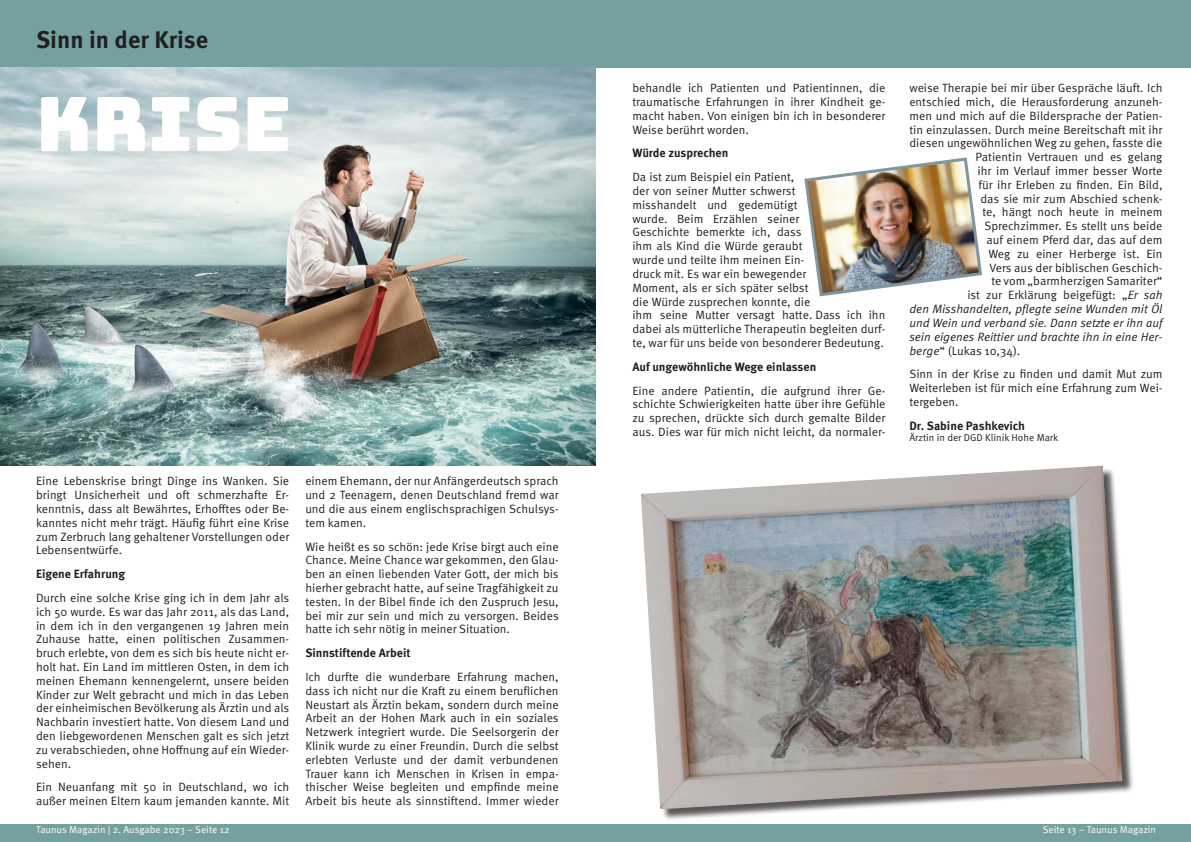
<style>
.page{position:relative;width:1191px;height:842px;background:#fff}
.page>*{position:absolute;margin:0;border:0;box-sizing:border-box;transform-origin:0 0}
.t1{font:75.2px "Bungee";color:#fff}
.t2{font:700 24px "Meta Pro";color:#231f20}
.t3{font:12px/13.8px "Meta Pro";color:#231f20;text-align:justify}
.t4{font:italic 12px "Meta Pro";color:#231f20}
.t5{font:700 12px "Meta Pro";color:#231f20}
.t6{font:10px "Meta Pro";color:#fff}
.t7{font:10px "Meta Pro";color:#231f20}
.s1{font-style:italic}
</style>
<div class="page">
<div style="left:0;top:824px;width:1191px;height:18px;background:#74a1a0"></div>
<div style="left:595px;top:0;width:596px;height:68px;background:#74a1a0"></div>
<div style="left:0;top:0;width:595px;height:68px;background:#74a1a0"></div>
<div style="left:642px;top:467px;width:492px;height:354px;background:#231f20;opacity:.75"></div>
<img style="left:641px;top:466px;width:481px;height:343px">
<img style="left:0;top:68px;width:595px;height:397px">
<img style="left:804px;top:157px;width:178px;height:140px">
<p class="t2" style="left:36px;top:24px;width:174px">Sinn in der Krise</p>
<p class="t1" style="left:36px;top:81px;width:257px">KRISE</p>
<p class="t3" style="left:36px;top:474px;width:255px">Eine Lebenskrise bringt Dinge ins Wanken. Sie bringt Unsicherheit und oft schmerzhafte Er&shy;kenntnis, dass alt Bewährtes, Erhofftes oder Be&shy;kanntes nicht mehr trägt. Häufig führt eine Krise zum Zerbruch lang gehaltener Vorstellungen oder Lebensentwürfe.</p>
<p class="t5" style="left:36px;top:566px;width:91px">Eigene Erfahrung</p>
<p class="t3" style="left:36px;top:591px;width:255px">Durch eine solche Krise ging ich in dem Jahr als ich 50 wurde. Es war das Jahr 2011, als das Land, in dem ich in den vergangenen 19 Jahren mein Zuhause hatte, einen politischen Zusammen&shy;bruch erlebte, von dem es sich bis heute nicht er&shy;holt hat. Ein Land im mittleren Osten, in dem ich meinen Ehemann kennengelernt, unsere beiden Kinder zur Welt gebracht und mich in das Leben der einheimischen Bevölkerung als Ärztin und als Nachbarin investiert hatte. Von diesem Land und den liebgewordenen Menschen galt es sich jetzt zu verabschieden, ohne Hoffnung auf ein Wieder&shy;sehen.</p>
<p class="t3" style="left:36px;top:780px;width:255px">Ein Neuanfang mit 50 in Deutschland, wo ich außer meinen Eltern kaum jemanden kannte. Mit</p>
<p class="t3" style="left:305px;top:474px;width:255px">einem Ehemann, der nur Anfängerdeutsch sprach und 2 Teenagern, denen Deutschland fremd war und die aus einem englischsprachigen Schulsys&shy;tem kamen.</p>
<p class="t3" style="left:305px;top:540px;width:255px">Wie heißt es so schön: jede Krise birgt auch eine Chance. Meine Chance war gekommen, den Glau&shy;ben an einen liebenden Vater Gott, der mich bis hierher gebracht hatte, auf seine Tragfähigkeit zu testen. In der Bibel finde ich den Zuspruch Jesu, bei mir zur sein und mich zu versorgen. Beides hatte ich sehr nötig in meiner Situation.</p>
<p class="t5" style="left:305px;top:645px;width:107px">Sinnstiftende Arbeit</p>
<p class="t3" style="left:305px;top:670px;width:255px">Ich durfte die wunderbare Erfahrung machen, dass ich nicht nur die Kraft zu einem beruflichen Neustart als Ärztin bekam, sondern durch meine Arbeit an der Hohen Mark auch in ein soziales Netzwerk integriert wurde. Die Seelsorgerin der Klinik wurde zu einer Freundin. Durch die selbst erlebten Verluste und der damit verbundenen Trauer kann ich Menschen in Krisen in empa&shy;thischer Weise begleiten und empfinde meine Arbeit bis heute als sinnstiftend. Immer wieder</p>
<p class="t3" style="left:632px;top:81px;width:254px">behandle ich Patienten und Patientinnen, die traumatische Erfahrungen in ihrer Kindheit ge&shy;macht haben. Von einigen bin ich in besonderer Weise berührt worden.</p>
<p class="t5" style="left:632px;top:146px;width:98px">Würde zusprechen</p>
<p class="t3" style="left:632px;top:170px;width:255px;text-align:left">Da ist zum Beispiel ein Patient,<br>der von seiner Mutter schwerst<br>misshandelt und gedemütigt<br>wurde. Beim Erzählen seiner<br>Geschichte bemerkte ich, dass<br>ihm als Kind die Würde geraubt<br>wurde und teilte ihm meinen Ein-<br>druck mit. Es war ein bewegender<br>Moment, als er sich später selbst<br>die Würde zusprechen konnte, die<br>ihm seine Mutter versagt hatte. Dass ich ihn dabei als mütterliche Therapeutin begleiten durf&shy;te, war für uns beide von besonderer Bedeutung.</p>
<p class="t5" style="left:632px;top:359px;width:185px">Auf ungewöhnliche Wege einlassen</p>
<p class="t3" style="left:632px;top:384px;width:254px">Eine andere Patientin, die aufgrund ihrer Ge&shy;schichte Schwierigkeiten hatte über ihre Gefühle zu sprechen, drückte sich durch gemalte Bilder aus. Dies war für mich nicht leicht, da normaler-</p>
<p class="t3" style="left:909px;top:81px;width:254px">weise Therapie bei mir über Gespräche läuft. Ich</p>
<p class="t3" style="left:909px;top:95px;width:255px">entschied mich, die Herausforderung anzuneh-</p>
<p class="t3" style="left:909px;top:109px;width:254px">men und mich auf die Bildersprache der Patien-</p>
<p class="t3" style="left:909px;top:123px;width:255px">tin einzulassen. Durch meine Bereitschaft mit ihr</p>
<p class="t3" style="left:909px;top:137px;width:254px">diesen ungewöhnlichen Weg zu gehen, fasste die</p>
<p class="t3" style="left:975px;top:150px;width:188px">Patientin Vertrauen und es gelang</p>
<p class="t3" style="left:977px;top:164px;width:187px">ihr im Verlauf immer besser Worte</p>
<p class="t3" style="left:978px;top:178px;width:186px">für ihr Erleben zu finden. Ein Bild,</p>
<p class="t3" style="left:980px;top:192px;width:184px">das sie mir zum Abschied schenk-</p>
<p class="t3" style="left:982px;top:206px;width:181px">te, hängt noch heute in meinem</p>
<p class="t3" style="left:984px;top:219px;width:180px">Sprechzimmer. Es stellt uns beide</p>
<p class="t3" style="left:986px;top:233px;width:178px">auf einem Pferd dar, das auf dem</p>
<p class="t3" style="left:988px;top:247px;width:176px">Weg zu einer Herberge ist. Ein</p>
<p class="t3" style="left:989px;top:261px;width:175px">Vers aus der biblischen Geschich-</p>
<p class="t3" style="left:991px;top:275px;width:172px">te vom „barmherzigen Samariter“</p>
<p class="t3" style="left:967px;top:288px;width:196px">ist zur Erklärung beigefügt: „<span class="s1">Er sah</span></p>
<p class="t4" style="left:909px;top:302px;width:255px">den Misshandelten, pflegte seine Wunden mit Öl</p>
<p class="t4" style="left:909px;top:316px;width:254px">und Wein und verband sie. Dann setzte er ihn auf</p>
<p class="t4" style="left:909px;top:329px;width:254px">sein eigenes Reittier und brachte ihn in eine Her-</p>
<p class="t3" style="left:909px;top:344px;width:112px"><span class="s1">berge</span>“ (Lukas 10,34).</p>
<p class="t3" style="left:909px;top:367px;width:255px">Sinn in der Krise zu finden und damit Mut zum Weiterleben ist für mich eine Erfahrung zum Wei&shy;tergeben.</p>
<p class="t5" style="left:909px;top:418px;width:117px">Dr. Sabine Pashkevich</p>
<p class="t7" style="left:909px;top:432px;width:150px">Ärztin in der DGD Klinik Hohe Mark</p>
<p class="t6" style="left:36px;top:824px;width:195px">Taunus Magazin | 2. Ausgabe 2023 – Seite 12</p>
<p class="t6" style="left:1042px;top:824px;width:115px">Seite 13 – Taunus Magazin</p>
</div>
